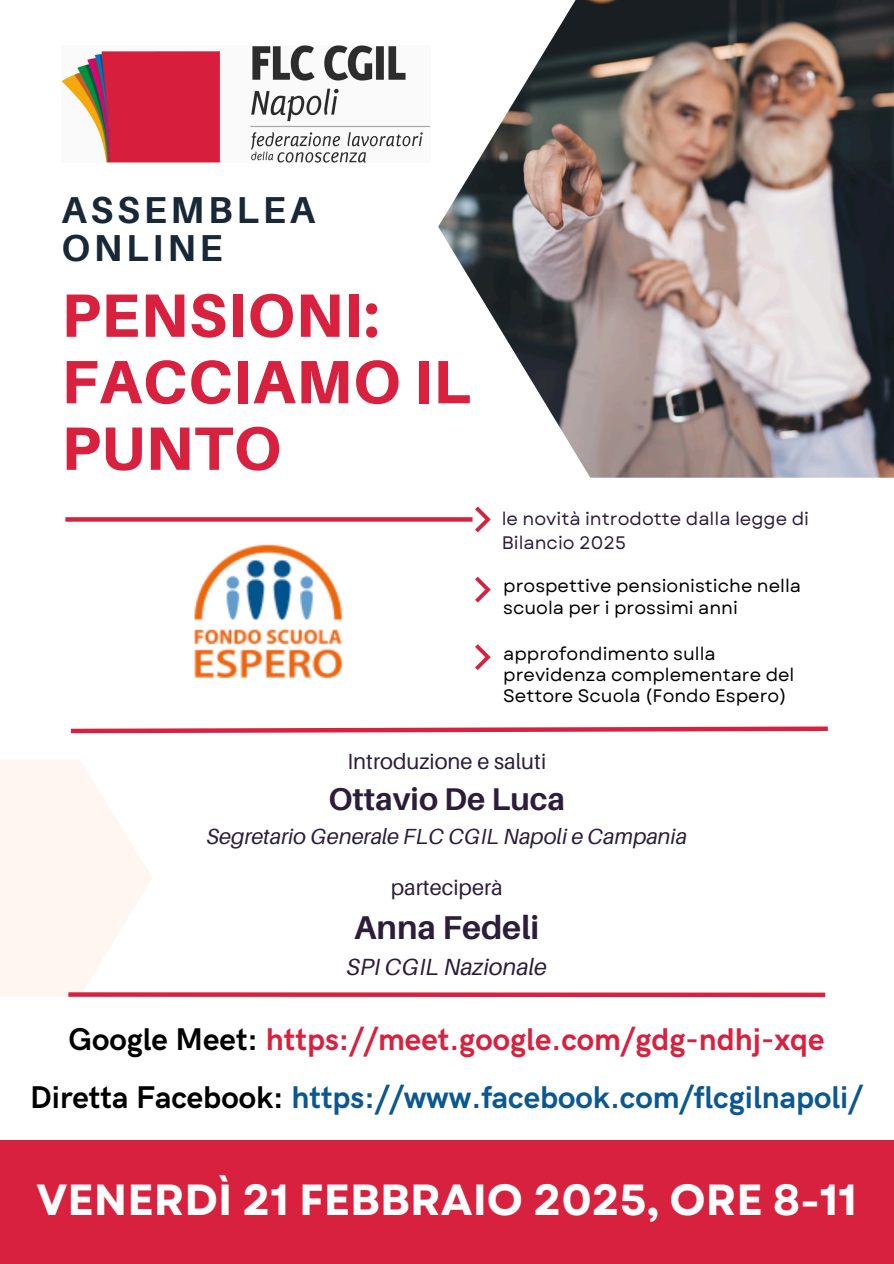
<style>
.page{position:relative;width:894px;height:1264px;background:#fff}
.page>*{position:absolute;margin:0;border:0;box-sizing:border-box;transform-origin:0 0}
.t1{font:800 61.2px/66.4px "Aileron";letter-spacing:.015em;color:#d8213e}
.t2{font:700 43.5px "Garet";color:#fff}
.t3{font:700 37.5px/37.2px "Aileron";letter-spacing:.1em;color:#182837}
.t4{font:700 33px "Aileron";color:#2c1d3a}
.t5{font:700 31.5px "HK Grotesk";color:#0b5790}
.t6{font:700 31.5px "HK Grotesk";color:#d8213e}
.t7{font:700 31.5px "Aileron";color:#2c1d3a}
.t8{font:italic 23.4px "Aileron";color:#2c1d3a}
.t9{font:italic 21.9px "Aileron";color:#2c1d3a}
.t10{font:21.9px "Aileron";color:#2c1d3a}
.t11{font:18px/21.3px "Garet";color:#000}
.t12{font:18px/24.8px "Garet";color:#2c1d3a}
.s1{color:#000}
</style>
<div class="page">
<img style="left:438px;top:0;width:455px;height:477px">
<div style="left:0;top:759px;width:152px;height:238px;background:linear-gradient(to right,#fff4ed,#fffcfb)"></div>
<div style="left:0;top:1139px;width:893px;height:124px;background:#d8213e"></div>
<img style="left:61px;top:46px;width:369px;height:117px">
<img style="left:194px;top:544px;width:149px;height:70px">
<svg style="left:65px;top:517px;width:407px;height:4px;background:#d92b47"></svg>
<svg style="left:472px;top:506px;width:19px;height:96px"></svg>
<svg style="left:70px;top:614px;width:758px;height:120px"></svg>
<div style="left:68px;top:992px;width:757px;height:5px;background:#d8213e"></div>
<h3 class="t3" style="left:61px;top:191px;width:255px">ASSEMBLEA<br>ONLINE</h3>
<p class="t1" style="left:61px;top:281px;width:411px">PENSIONI:<br>FACCIAMO IL<br>PUNTO</p>
<p class="t12" style="left:501px;top:506px;width:309px">le novità introdotte dalla legge di<br>Bilancio 2025</p>
<p class="t11" style="left:503px;top:575px;width:299px">prospettive pensionistiche nella scuola per i prossimi anni</p>
<p class="t11" style="left:503px;top:642px;width:293px">approfondimento sulla previdenza complementare del<br>Settore Scuola (Fondo Espero)</p>
<p class="t10" style="left:347px;top:747px;width:200px">Introduzione e saluti</p>
<p class="t7" style="left:328px;top:779px;width:238px">Ottavio De Luca</p>
<p class="t9" style="left:207px;top:822px;width:481px">Segretario Generale FLC CGIL Napoli e Campania</p>
<p class="t10" style="left:390px;top:873px;width:114px">parteciperà</p>
<p class="t4" style="left:354px;top:906px;width:186px">Anna Fedeli</p>
<p class="t8" style="left:347px;top:952px;width:201px">SPI CGIL Nazionale</p>
<h1 class="t6" style="left:68px;top:1021px;width:757px"><span class="s1">Google Meet:</span> https://meet.google.com/gdg-ndhj-xqe</h1>
<p class="t5" style="left:30px;top:1079px;width:833px"><span class="s1">Diretta Facebook:</span> https://www.facebook.com/flcgilnapoli/</p>
<p class="t2" style="left:36px;top:1167px;width:821px">VENERDÌ 21 FEBBRAIO 2025, ORE 8-11</p>
</div>
